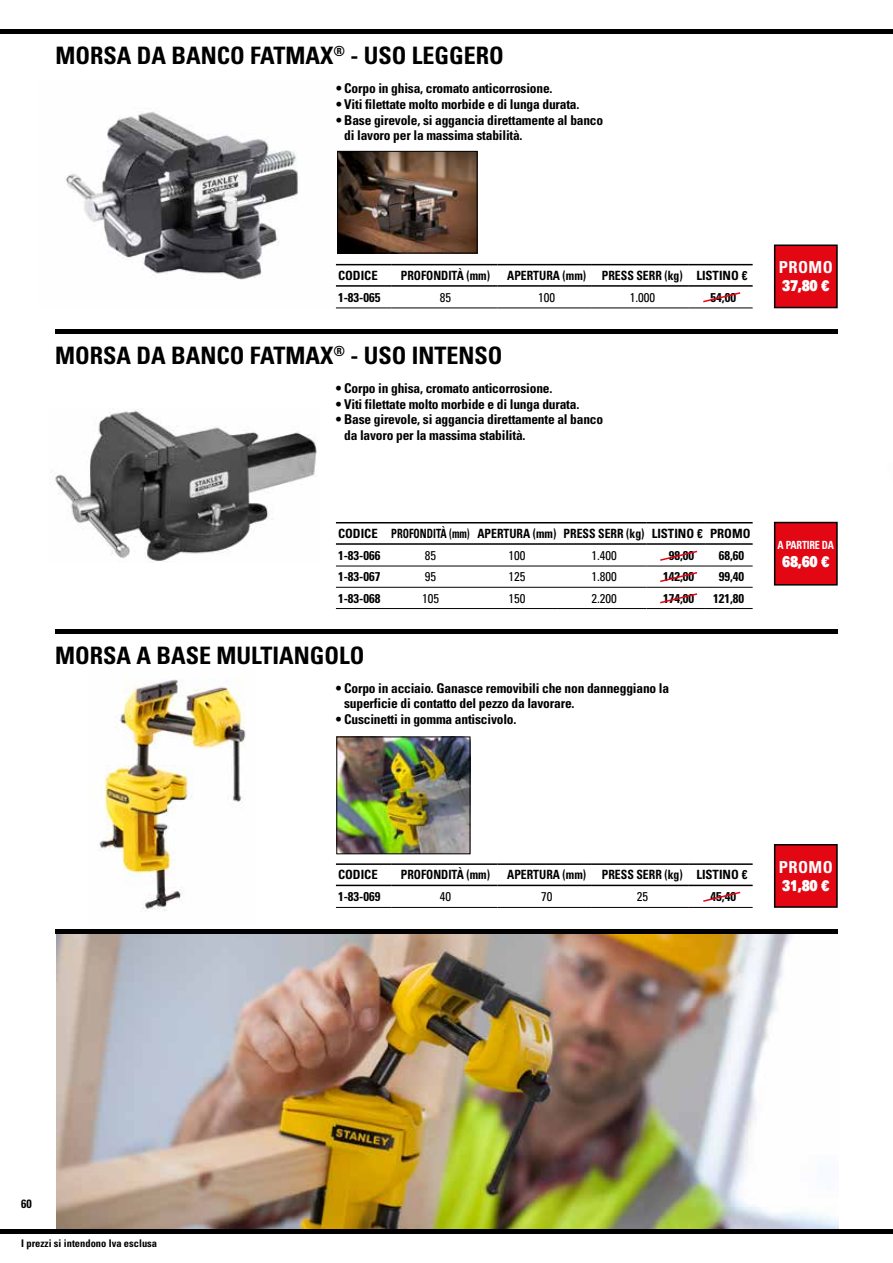
<style>
.page{position:relative;width:893px;height:1263px;background:#fff}
.page>*{position:absolute;margin:0;border:0;box-sizing:border-box;transform-origin:0 0}
.t1{font:700 condensed 24px "Univers LT Std";color:#000}
.t2{font:700 condensed 16.5px "Univers LT Std";letter-spacing:.03em;color:#fff}
.t3{font:15px "Univers LT Std X Black";letter-spacing:-.03em;color:#fff;scale:.78 1}
.t4{font:700 condensed 13.5px/15.8px "Univers LT Std";letter-spacing:-.015em;color:#000}
.t5{font:700 condensed 12.75px/21.9px "Univers LT Std";color:#000}
.t6{font:700 condensed 12.75px "Univers LT Std";color:#000;scale:.92 1}
.t7{font:condensed 12.75px "Univers LT Std";color:#000}
.t8{font:700 condensed 12px "Univers LT Std";color:#000}
.t9{font:700 condensed 11.25px "Univers LT Std";letter-spacing:-.02em;color:#fff;scale:.9 1}
.t10{font:700 condensed 10.5px "Univers LT Std";color:#000}
</style>
<div class="page">
<img style="left:99px;top:679px;width:147px;height:233px">
<div style="left:775px;top:845px;width:62px;height:62px;background:#e30613"></div>
<div style="left:774px;top:844px;width:64px;height:64px;border:2px solid #000"></div>
<hr style="left:336px;top:863px;width:55px;height:2px;background:#000">
<hr style="left:391px;top:863px;width:106px;height:2px;background:#000">
<hr style="left:497px;top:863px;width:94px;height:2px;background:#000">
<hr style="left:591px;top:863px;width:98px;height:2px;background:#000">
<hr style="left:689px;top:863px;width:64px;height:2px;background:#000">
<hr style="left:336px;top:885px;width:55px;height:1px;background:#000">
<hr style="left:391px;top:885px;width:106px;height:1px;background:#000">
<hr style="left:497px;top:885px;width:94px;height:1px;background:#000">
<hr style="left:591px;top:885px;width:98px;height:1px;background:#000">
<hr style="left:689px;top:885px;width:64px;height:1px;background:#000">
<hr style="left:336px;top:907px;width:55px;height:1px;background:#000">
<hr style="left:391px;top:907px;width:106px;height:1px;background:#000">
<hr style="left:497px;top:907px;width:94px;height:1px;background:#000">
<hr style="left:591px;top:907px;width:98px;height:1px;background:#000">
<hr style="left:689px;top:907px;width:64px;height:1px;background:#000">
<svg style="left:703px;top:891px;width:38px;height:11px"></svg>
<img style="left:338px;top:738px;width:130px;height:114px">
<div style="left:336px;top:736px;width:134px;height:118px;border:1px solid #000"></div>
<img style="left:57px;top:933px;width:781px;height:296px">
<img style="left:65px;top:111px;width:305px;height:197px">
<img style="left:49px;top:409px;width:268px;height:153px">
<div style="left:775px;top:245px;width:62px;height:63px;background:#e30613"></div>
<div style="left:774px;top:244px;width:64px;height:64px;border:2px solid #000"></div>
<hr style="left:336px;top:264px;width:55px;height:1px;background:#000">
<hr style="left:391px;top:264px;width:106px;height:1px;background:#000">
<hr style="left:497px;top:264px;width:94px;height:1px;background:#000">
<hr style="left:591px;top:264px;width:98px;height:1px;background:#000">
<hr style="left:689px;top:264px;width:64px;height:1px;background:#000">
<hr style="left:336px;top:285px;width:55px;height:2px;background:#000">
<hr style="left:391px;top:285px;width:106px;height:2px;background:#000">
<hr style="left:497px;top:285px;width:94px;height:2px;background:#000">
<hr style="left:591px;top:285px;width:98px;height:2px;background:#000">
<hr style="left:689px;top:285px;width:64px;height:2px;background:#000">
<hr style="left:336px;top:308px;width:55px;height:1px;background:#000">
<hr style="left:391px;top:308px;width:106px;height:1px;background:#000">
<hr style="left:497px;top:308px;width:94px;height:1px;background:#000">
<hr style="left:591px;top:308px;width:98px;height:1px;background:#000">
<hr style="left:689px;top:308px;width:64px;height:1px;background:#000">
<svg style="left:703px;top:292px;width:38px;height:11px"></svg>
<hr style="left:336px;top:522px;width:51px;height:1px;background:#000">
<hr style="left:387px;top:522px;width:85px;height:1px;background:#000">
<hr style="left:472px;top:522px;width:85px;height:1px;background:#000">
<hr style="left:557px;top:522px;width:89px;height:1px;background:#000">
<hr style="left:646px;top:522px;width:60px;height:1px;background:#000">
<hr style="left:706px;top:522px;width:47px;height:1px;background:#000">
<hr style="left:336px;top:543px;width:51px;height:2px;background:#000">
<hr style="left:387px;top:543px;width:85px;height:2px;background:#000">
<hr style="left:472px;top:543px;width:85px;height:2px;background:#000">
<hr style="left:557px;top:543px;width:89px;height:2px;background:#000">
<hr style="left:646px;top:543px;width:60px;height:2px;background:#000">
<hr style="left:706px;top:543px;width:47px;height:2px;background:#000">
<hr style="left:336px;top:566px;width:51px;height:1px;background:#000">
<hr style="left:387px;top:566px;width:85px;height:1px;background:#000">
<hr style="left:472px;top:566px;width:85px;height:1px;background:#000">
<hr style="left:557px;top:566px;width:89px;height:1px;background:#000">
<hr style="left:646px;top:566px;width:60px;height:1px;background:#000">
<hr style="left:706px;top:566px;width:47px;height:1px;background:#000">
<hr style="left:336px;top:587px;width:51px;height:1px;background:#000">
<hr style="left:387px;top:587px;width:85px;height:1px;background:#000">
<hr style="left:472px;top:587px;width:85px;height:1px;background:#000">
<hr style="left:557px;top:587px;width:89px;height:1px;background:#000">
<hr style="left:646px;top:587px;width:60px;height:1px;background:#000">
<hr style="left:706px;top:587px;width:47px;height:1px;background:#000">
<hr style="left:336px;top:608px;width:51px;height:1px;background:#000">
<hr style="left:387px;top:608px;width:85px;height:1px;background:#000">
<hr style="left:472px;top:608px;width:85px;height:1px;background:#000">
<hr style="left:557px;top:608px;width:89px;height:1px;background:#000">
<hr style="left:646px;top:608px;width:60px;height:1px;background:#000">
<hr style="left:706px;top:608px;width:47px;height:1px;background:#000">
<svg style="left:660px;top:593px;width:38px;height:11px"></svg>
<svg style="left:660px;top:572px;width:38px;height:11px"></svg>
<svg style="left:660px;top:550px;width:38px;height:11px"></svg>
<hr style="left:55px;top:330px;width:783px;height:4px;background:#000">
<div style="left:55px;top:629px;width:783px;height:5px;background:#000"></div>
<hr style="left:55px;top:929px;width:783px;height:4px;background:#000">
<img style="left:339px;top:153px;width:136px;height:98px">
<div style="left:337px;top:151px;width:140px;height:102px;border:1px solid #000"></div>
<div style="left:775px;top:522px;width:62px;height:63px;background:#e30613"></div>
<div style="left:774px;top:522px;width:64px;height:63px;border:2px solid #000"></div>
<hr style="left:0;top:1229px;width:893px;height:4px;background:#000">
<hr style="left:0;top:30px;width:893px;height:4px;background:#000">
<h1 class="t1" style="left:55px;top:41px;width:450px">MORSA DA BANCO FATMAX<sup>®</sup> - USO LEGGERO</h1>
<p class="t4" style="left:336px;top:80px;width:218px">• Corpo in ghisa, cromato anticorrosione.</p>
<p class="t4" style="left:336px;top:96px;width:245px">• Viti filettate molto morbide e di lunga durata.</p>
<p class="t4" style="left:344px;top:112px;width:260px;text-indent:-8px">• Base girevole, si aggancia direttamente al banco di lavoro per la massima stabilità.</p>
<p class="t5" style="left:338px;top:264px;width:41px">CODICE</p>
<p class="t6" style="left:401px;top:268px;width:98px">PROFONDITÀ (mm)</p>
<p class="t6" style="left:507px;top:268px;width:262px">APERTURA (mm) PRESS SERR (kg) LISTINO €</p>
<p class="t5" style="left:338px;top:286px;width:44px">1-83-065</p>
<p class="t7" style="left:440px;top:289px;width:13px">85</p>
<p class="t7" style="left:538px;top:289px;width:18px">100</p>
<p class="t7" style="left:630px;top:289px;width:27px">1.000</p>
<p class="t5" style="left:710px;top:286px;width:27px">54,00</p>
<h1 class="t1" style="left:55px;top:341px;width:449px">MORSA DA BANCO FATMAX<sup>®</sup> - USO INTENSO</h1>
<p class="t4" style="left:336px;top:380px;width:218px">• Corpo in ghisa, cromato anticorrosione.</p>
<p class="t4" style="left:336px;top:396px;width:245px">• Viti filettate molto morbide e di lunga durata.</p>
<p class="t4" style="left:344px;top:412px;width:260px;text-indent:-8px">• Base girevole, si aggancia direttamente al banco da lavoro per la massima stabilità.</p>
<p class="t2" style="left:779px;top:257px;width:56px">PROMO</p>
<p class="t3" style="left:782px;top:276px;width:62px">37,80 €</p>
<p class="t5" style="left:338px;top:522px;width:414px">CODICE PROFONDITÀ (mm) APERTURA (mm) PRESS SERR (kg) LISTINO € PROMO<br>1-83-066</p>
<p class="t7" style="left:425px;top:547px;width:13px">85</p>
<p class="t7" style="left:508px;top:547px;width:18px">100</p>
<p class="t7" style="left:591px;top:547px;width:27px">1.400</p>
<p class="t5" style="left:669px;top:544px;width:27px">98,00</p>
<p class="t5" style="left:719px;top:544px;width:27px">68,60</p>
<p class="t5" style="left:338px;top:566px;width:44px">1-83-067</p>
<p class="t7" style="left:425px;top:569px;width:13px">95</p>
<p class="t7" style="left:508px;top:569px;width:18px">125</p>
<p class="t7" style="left:591px;top:569px;width:27px">1.800</p>
<p class="t5" style="left:663px;top:566px;width:33px">142,00</p>
<p class="t5" style="left:719px;top:566px;width:27px">99,40</p>
<p class="t5" style="left:338px;top:587px;width:44px">1-83-068</p>
<p class="t7" style="left:422px;top:590px;width:18px">105</p>
<p class="t7" style="left:508px;top:590px;width:18px">150</p>
<p class="t7" style="left:591px;top:590px;width:27px">2.200</p>
<p class="t5" style="left:663px;top:587px;width:33px">174,00</p>
<p class="t5" style="left:713px;top:587px;width:33px">121,80</p>
<h1 class="t1" style="left:55px;top:640px;width:311px">MORSA A BASE MULTIANGOLO</h1>
<p class="t4" style="left:344px;top:680px;width:326px;text-indent:-8px">• Corpo in acciaio. Ganasce removibili che non danneggiano la superficie di contatto del pezzo da lavorare.</p>
<p class="t4" style="left:336px;top:711px;width:182px">• Cuscinetti in gomma antiscivolo.</p>
<p class="t9" style="left:778px;top:538px;width:64px">A PARTIRE DA</p>
<p class="t3" style="left:782px;top:551px;width:62px">68,60 €</p>
<p class="t5" style="left:338px;top:864px;width:41px">CODICE</p>
<p class="t6" style="left:401px;top:867px;width:98px">PROFONDITÀ (mm)</p>
<p class="t6" style="left:507px;top:867px;width:262px">APERTURA (mm) PRESS SERR (kg) LISTINO €</p>
<p class="t5" style="left:338px;top:886px;width:44px">1-83-069</p>
<p class="t7" style="left:440px;top:889px;width:13px">40</p>
<p class="t7" style="left:541px;top:889px;width:13px">70</p>
<p class="t7" style="left:637px;top:889px;width:13px">25</p>
<p class="t5" style="left:710px;top:886px;width:27px">45,40</p>
<p class="t2" style="left:779px;top:857px;width:56px">PROMO</p>
<p class="t3" style="left:782px;top:876px;width:62px">31,80 €</p>
<p class="t8" style="left:21px;top:1196px;width:12px">60</p>
<p class="t10" style="left:21px;top:1237px;width:137px">I prezzi si intendono Iva esclusa</p>
</div>
